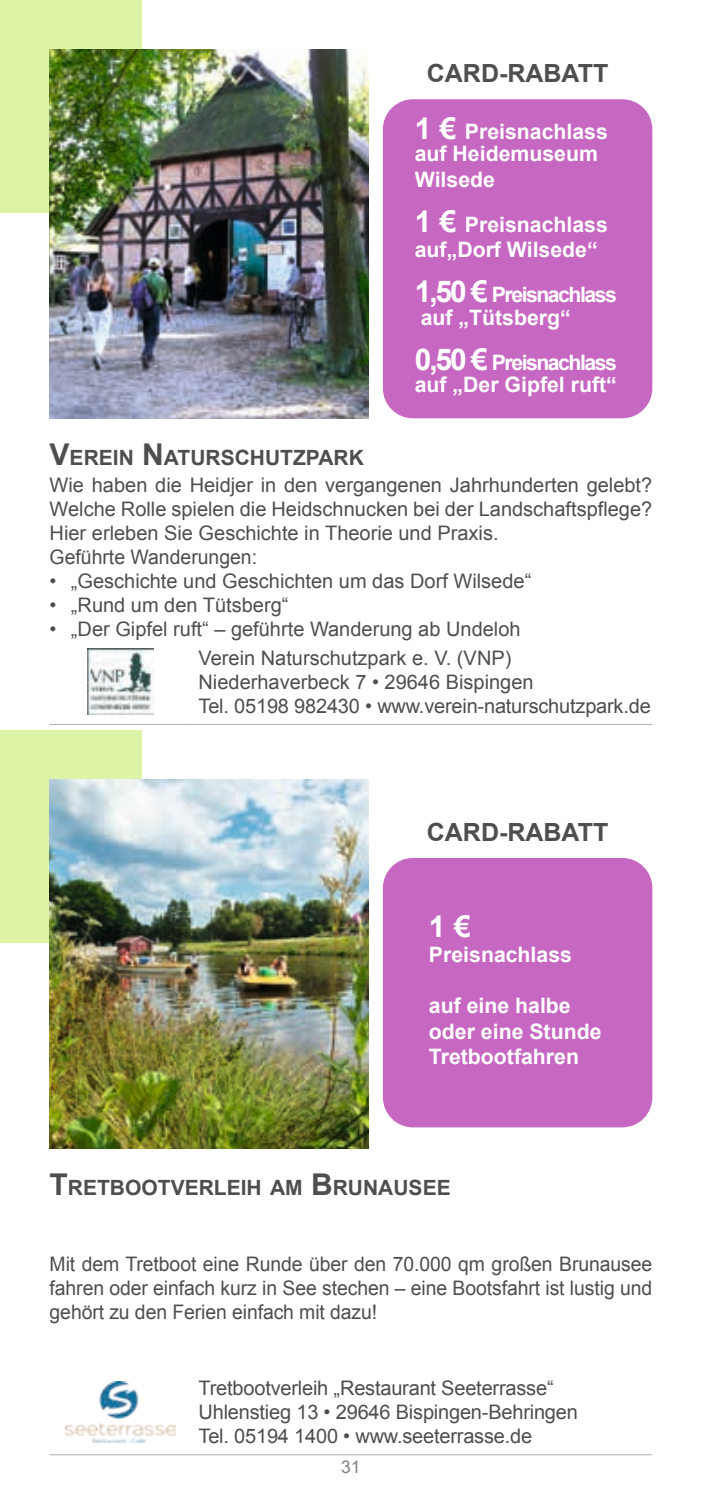
<style>
.page{position:relative;width:702px;height:1489px;background:#fff}
.page>*{position:absolute;margin:0;border:0;box-sizing:border-box;transform-origin:0 0}
.t1{font:700 30px "Arial";color:#fff}
.t2{font:700 25px "Arial";color:#4e4e4d}
.t3{font:700 21.25px/25.5px "Arial";color:#fff}
.t4{font:700 21.25px/45px "Arial";letter-spacing:-.07em;color:#fff}
.t5{font:700 21px "Arial";color:#4e4e4d}
.t6{font:20px/24px "Arial";color:#4e4e4d}
.t7{font:17.5px "Arial";color:#818281}
.s1{font-size:30px}
</style>
<div class="page">
<div style="left:0;top:0;width:142px;height:213px;background:#ddf3a6"></div>
<img style="left:50px;top:50px;width:319px;height:368px">
<hr style="left:50px;top:724px;width:141px;height:1px;background:#afb0b0">
<hr style="left:191px;top:724px;width:461px;height:1px;background:#afb0b0">
<img style="left:87px;top:648px;width:67px;height:66px">
<div style="left:383px;top:99px;width:269px;height:319px;background:#c667c2;border-radius:30px"></div>
<div style="left:0;top:730px;width:142px;height:213px;background:#ddf3a6"></div>
<img style="left:50px;top:780px;width:319px;height:368px">
<hr style="left:50px;top:1454px;width:141px;height:1px;background:#afb0b0">
<hr style="left:191px;top:1454px;width:461px;height:1px;background:#afb0b0">
<img style="left:66px;top:1381px;width:109px;height:61px">
<div style="left:383px;top:857px;width:269px;height:270px;background:#c667c2;border-radius:30px"></div>
<p class="t2" style="left:427px;top:57px;width:183px">CARD-RABATT</p>
<p class="t3" style="left:415px;top:121px;width:194px;line-height:22.5px"><span class="s1">1 €</span> Preisnachlass auf Heidemuseum</p>
<p class="t3" style="left:415px;top:158px;width:194px;line-height:45px">Wilsede<br><span class="s1">1 €</span> Preisnachlass</p>
<p class="t4" style="left:415px;top:228px;width:204px">auf„Dorf Wilsede“<br><span class="s1">1,50 €</span> Preisnachlass</p>
<p class="t4" style="left:415px;top:296px;width:204px">auf „Tütsberg“<br><span class="s1">0,50 €</span> Preisnachlass</p>
<p class="t3" style="left:415px;top:373px;width:203px">auf „Der Gipfel ruft“</p>
<p class="t5" style="left:50px;top:443px;width:316px"><span class="s1">V</span>EREIN <span class="s1">N</span>ATURSCH UTZPARK</p>
<p class="t6" style="left:50px;top:473px;width:604px">Wie haben die Heidjer in den vergangenen Jahrhunderten gelebt?<br>Welche Rolle spielen die Heidschnucken bei der Landschaftspflege?<br>Hier erleben Sie Geschichte in Theorie und Praxis.<br>Geführte Wanderungen:</p>
<p class="t6" style="left:50px;top:569px;width:483px">• „Geschichte und Geschichten um das Dorf Wilsede“</p>
<p class="t6" style="left:50px;top:593px;width:240px">• „Rund um den Tütsberg“</p>
<p class="t6" style="left:198px;top:615px;width:323px;line-height:28.5px;text-indent:-149px">• „Der Gipfel ruft“ – geführte Wanderung ab Undeloh<br>Verein Naturschutzpark e. V. (VNP)</p>
<p class="t6" style="left:198px;top:670px;width:454px">Niederhaverbeck 7 • 29646 Bispingen<br>Tel. 05198 982430 • www.verein-naturschutzpark.de</p>
<p class="t2" style="left:427px;top:815px;width:183px">CARD-RABATT</p>
<h1 class="t1" style="left:429px;top:906px;width:43px">1 €</h1>
<p class="t3" style="left:429px;top:942px;width:144px">Preisnachlass</p>
<p class="t3" style="left:429px;top:993px;width:174px">auf eine halbe oder eine Stunde<br>Tretbootfahren</p>
<p class="t5" style="left:50px;top:1173px;width:402px"><span class="s1">T</span>RETBOOTVERLEIH AM <span class="s1">B</span>RUNAUSEE</p>
<p class="t6" style="left:50px;top:1251px;width:604px;text-align:justify">Mit dem Tretboot eine Runde über den 70.000 qm großen Brunausee fahren oder einfach kurz in See stechen – eine Bootsfahrt ist lustig und gehört zu den Ferien einfach mit dazu!</p>
<p class="t6" style="left:198px;top:1376px;width:381px">Tretbootverleih „Restaurant Seeterrasse“<br>Uhlenstieg 13 • 29646 Bispingen-Behringen<br>Tel. 05194 1400 • www.seeterrasse.de</p>
<p class="t7" style="left:341px;top:1455px;width:21px">31</p>
</div>
